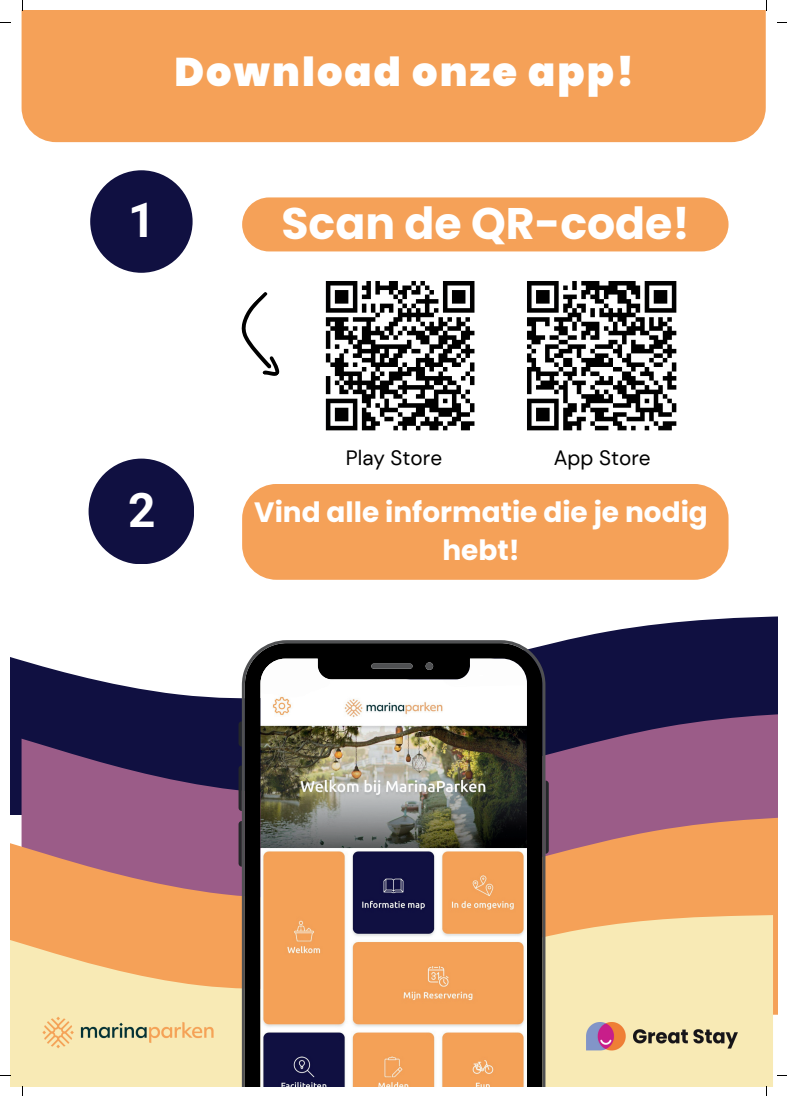
<style>
.page{position:relative;width:787px;height:1096px;background:#fff}
.page>*{position:absolute;margin:0;border:0;box-sizing:border-box;transform-origin:0 0}
.t1{font:700 47.75px "Roboto";color:#fff}
.t2{font:700 44.25px "Poppins";color:#fff}
.t3{font:900 40px "Poppins";letter-spacing:.055em;color:#fff}
.t4{font:700 28px/38.5px "Poppins";color:#fff;text-align:center}
.t5{font:20.75px "DM Sans";color:#000}
</style>
<div class="page">
<svg style="left:10px;top:616px;width:767px;height:198px;fill:#101041"></svg>
<svg style="left:22px;top:711px;width:755px;height:104px;background:#68406e"></svg>
<svg style="left:10px;top:815px;width:767px;height:199px;background:#d3886a"></svg>
<svg style="left:10px;top:915px;width:763px;height:171px;background:#f7d99f"></svg>
<svg style="left:241px;top:292px;width:38px;height:84px"></svg>
<svg style="left:239px;top:721px;width:3px;height:25px"></svg>
<svg style="left:239px;top:765px;width:3px;height:46px"></svg>
<svg style="left:239px;top:820px;width:3px;height:46px"></svg>
<svg style="left:545px;top:780px;width:4px;height:73px"></svg>
<img style="left:242px;top:640px;width:303px;height:446px">
<div style="left:242px;top:197px;width:486px;height:54px;background:#f5a158;border-radius:27px"></div>
<img style="left:587px;top:1022px;width:166px;height:46px">
<img style="left:325px;top:281px;width:150px;height:150px">
<img style="left:527px;top:281px;width:150px;height:150px">
<div style="left:242px;top:484px;width:486px;height:95px;background:#f5a158;border-radius:34px"></div>
<div style="left:90px;top:170px;width:103px;height:103px;background:#101041;border-radius:50%"></div>
<div style="left:89px;top:458px;width:105px;height:106px;background:#101041;border-radius:50%"></div>
<div style="left:22px;top:10px;width:744px;height:132px;background:#f5a158"></div>
<img style="left:33px;top:1014px;width:190px;height:44px">
<h3 class="t3" style="left:174px;top:49px;width:461px">Download onze app!</h3>
<h1 class="t1" style="left:128px;top:186px;width:29px">1</h1>
<h2 class="t2" style="left:281px;top:198px;width:410px">Scan de QR-code!</h2>
<h1 class="t1" style="left:128px;top:476px;width:29px">2</h1>
<p class="t5" style="left:346px;top:445px;width:98px">Play Store</p>
<p class="t5" style="left:554px;top:445px;width:98px">App Store</p>
<p class="t4" style="left:254px;top:492px;width:455px">Vind alle informatie die je nodig hebt!</p>
</div>
